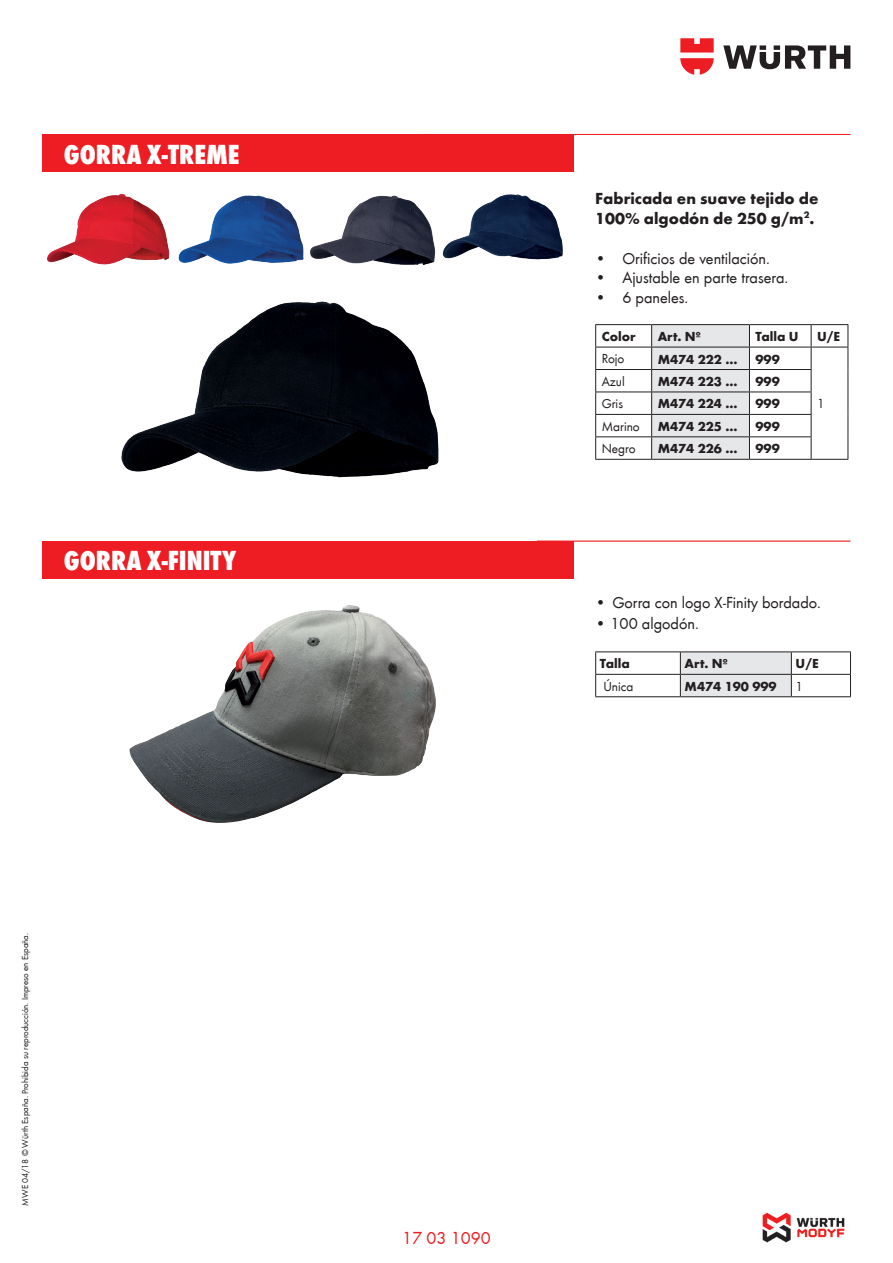
<style>
.page{position:relative;width:893px;height:1263px;background:#fff}
.page>*{position:absolute;margin:0;border:0;box-sizing:border-box;transform-origin:0 0}
.t1{font:800 condensed 28.5px "Wuerth";color:#fff}
.t2{font:18px "Wuerth";color:#ee1d23}
.t3{font:16.5px "Wuerth";color:#231f20}
.t4{font:700 16.5px/19.8px "Wuerth";color:#231f20}
.t5{font:700 13.5px "Wuerth";color:#231f20}
.t6{font:13.5px "Wuerth";color:#231f20}
.t7{font:9px "Wuerth";color:#231f20}
</style>
<div class="page">
<svg style="left:723px;top:45px;width:127px;height:24px"></svg>
<svg style="left:680px;top:38px;width:34px;height:37px"></svg>
<hr style="left:425px;top:134px;width:425px;height:1px;background:#ee1d23">
<div style="left:43px;top:134px;width:531px;height:37px;background:#ee1d23"></div>
<hr style="left:811px;top:459px;width:37px;height:1px;background:#231f20">
<hr style="left:595px;top:324px;width:57px;height:1px;background:#231f20">
<hr style="left:652px;top:324px;width:97px;height:1px;background:#231f20">
<hr style="left:749px;top:324px;width:62px;height:1px;background:#231f20">
<hr style="left:811px;top:324px;width:37px;height:1px;background:#231f20">
<hr style="left:595px;top:347px;width:57px;height:1px;background:#231f20">
<hr style="left:595px;top:369px;width:57px;height:1px;background:#231f20">
<hr style="left:595px;top:392px;width:57px;height:1px;background:#231f20">
<hr style="left:595px;top:414px;width:57px;height:1px;background:#231f20">
<hr style="left:595px;top:436px;width:57px;height:1px;background:#231f20">
<svg style="left:595px;top:325px;width:1px;height:134px"></svg>
<svg style="left:651px;top:325px;width:198px;height:134px"></svg>
<hr style="left:595px;top:459px;width:57px;height:1px;background:#231f20">
<hr style="left:652px;top:459px;width:97px;height:1px;background:#231f20">
<hr style="left:749px;top:459px;width:62px;height:1px;background:#231f20">
<img style="left:762px;top:1212px;width:83px;height:31px">
<div style="left:43px;top:541px;width:531px;height:37px;background:#ee1d23"></div>
<hr style="left:537px;top:541px;width:313px;height:1px;background:#ee1d23">
<hr style="left:595px;top:651px;width:85px;height:1px;background:#231f20">
<hr style="left:680px;top:651px;width:111px;height:1px;background:#231f20">
<hr style="left:791px;top:651px;width:60px;height:1px;background:#231f20">
<svg style="left:595px;top:652px;width:256px;height:45px"></svg>
<img style="left:130px;top:605px;width:306px;height:218px">
<img style="left:47px;top:193px;width:389px;height:72px">
<img style="left:442px;top:194px;width:121px;height:66px">
<img style="left:121px;top:301px;width:318px;height:177px">
<p class="t1" style="left:64px;top:134px;width:177px">GORRA X-TREME</p>
<p class="t1" style="left:64px;top:540px;width:174px">GORRA X-FINITY</p>
<p class="t7" style="left:19px;top:1205px;width:274px;rotate:-90deg">MWE 04/18 © Würth España. Prohibida su reproducción. Impreso en España.</p>
<p class="t4" style="left:595px;top:187px;width:225px">Fabricada en suave tejido de<br>100% algodón de 250 g/m<sup>2</sup>.</p>
<p class="t3" style="left:595px;top:247px;width:176px">• Orificios de ventilación.</p>
<p class="t3" style="left:595px;top:267px;width:194px">• Ajustable en parte trasera.</p>
<p class="t3" style="left:595px;top:286px;width:95px">• 6 paneles.</p>
<p class="t5" style="left:602px;top:327px;width:35px">Color</p>
<p class="t5" style="left:658px;top:327px;width:45px">Art. Nº</p>
<p class="t5" style="left:755px;top:327px;width:45px">Talla U</p>
<p class="t5" style="left:817px;top:327px;width:25px">U/E</p>
<p class="t6" style="left:602px;top:350px;width:24px">Rojo</p>
<p class="t5" style="left:658px;top:349px;width:81px">M474 222 ...</p>
<p class="t5" style="left:755px;top:349px;width:26px">999</p>
<p class="t6" style="left:817px;top:395px;width:9px">1</p>
<p class="t6" style="left:602px;top:372px;width:25px">Azul</p>
<p class="t5" style="left:658px;top:371px;width:81px">M474 223 ...</p>
<p class="t5" style="left:755px;top:371px;width:26px">999</p>
<p class="t6" style="left:602px;top:395px;width:23px">Gris</p>
<p class="t5" style="left:658px;top:394px;width:81px">M474 224 ...</p>
<p class="t5" style="left:755px;top:394px;width:26px">999</p>
<p class="t6" style="left:602px;top:417px;width:40px">Marino</p>
<p class="t5" style="left:658px;top:416px;width:81px">M474 225 ...</p>
<p class="t5" style="left:755px;top:416px;width:26px">999</p>
<p class="t6" style="left:602px;top:439px;width:35px">Negro</p>
<p class="t5" style="left:658px;top:439px;width:81px">M474 226 ...</p>
<p class="t5" style="left:755px;top:439px;width:26px">999</p>
<p class="t3" style="left:595px;top:591px;width:227px">• Gorra con logo X-Finity bordado.</p>
<p class="t3" style="left:595px;top:612px;width:105px">• 100 algodón.</p>
<p class="t5" style="left:600px;top:654px;width:31px">Talla</p>
<p class="t5" style="left:685px;top:654px;width:45px">Art. Nº</p>
<p class="t5" style="left:796px;top:654px;width:25px">U/E</p>
<p class="t6" style="left:603px;top:677px;width:32px">Única</p>
<p class="t5" style="left:685px;top:676px;width:94px">M474 190 999</p>
<p class="t6" style="left:796px;top:677px;width:9px">1</p>
<p class="t2" style="left:402px;top:1225px;width:90px">17 03 1090</p>
</div>
